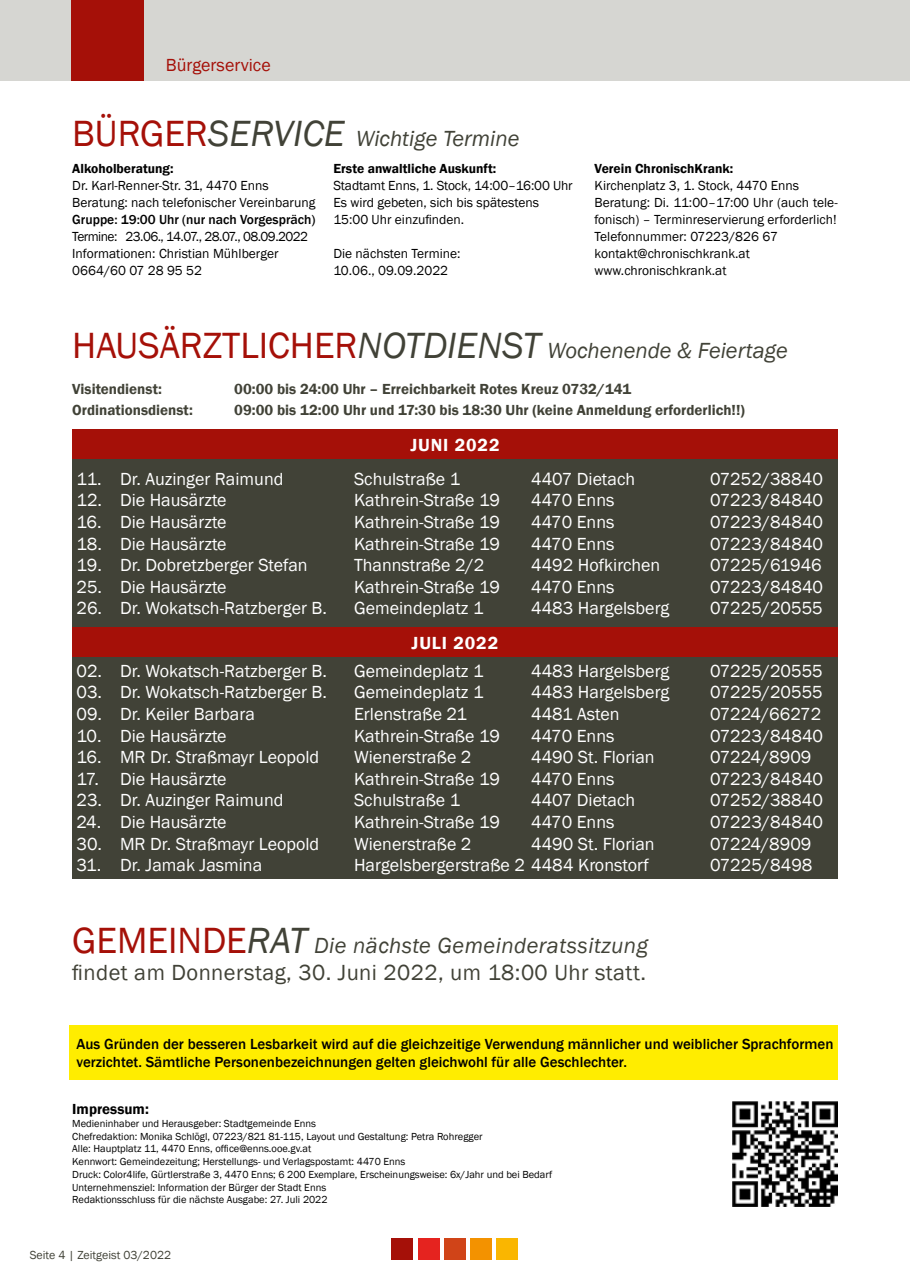
<style>
.page{position:relative;width:910px;height:1280px;background:#fff}
.page>*{position:absolute;margin:0;border:0;box-sizing:border-box;transform-origin:0 0}
.t1{font:22.5px/27px "Franklin Gothic";letter-spacing:.02em;color:#414237}
.t2{font:italic 22.5px "Franklin Gothic";color:#414237}
.t3{font:18px "Franklin Gothic";color:#fff}
.t4{font:600 18px "Franklin Gothic";letter-spacing:.05em;color:#fff}
.t5{font:18px "Franklin Gothic";color:#a51008}
.t6{font:500 15px/18px "Franklin Gothic";color:#000}
.t7{font:600 15px "Franklin Gothic";color:#414237}
.t8{font:600 15px "Franklin Gothic";color:#000}
.t9{font:13.5px/17px "Franklin Gothic";color:#000}
.t10{font:600 13.5px "Franklin Gothic";color:#000}
.t11{font:500 13.5px "Franklin Gothic";color:#000}
.t12{font:12px "Franklin Gothic";color:#414237}
.t13{font:10.5px/12.8px "Franklin Gothic";color:#000}
.s1{font-style:normal;font-size:37.5px;color:#a51008}
.s2{font-size:37.5px}
.s3{font-size:37.5px;color:#a51008}
.s4{font-style:italic;font-size:37.5px}
.s5{font-style:italic}
</style>
<div class="page">
<div style="left:0;top:0;width:910px;height:81px;background:#d6d6d2"></div>
<div style="left:71px;top:0;width:73px;height:81px;background:#a51008"></div>
<div style="left:391px;top:1238px;width:22px;height:22px;background:#a51008"></div>
<div style="left:418px;top:1238px;width:22px;height:22px;background:#e5231f"></div>
<div style="left:444px;top:1238px;width:22px;height:22px;background:#d04418"></div>
<div style="left:470px;top:1238px;width:22px;height:22px;background:#f39200"></div>
<div style="left:497px;top:1238px;width:21px;height:22px;background:#fab600"></div>
<div style="left:69px;top:1025px;width:769px;height:55px;background:#ffed00"></div>
<div style="left:72px;top:429px;width:766px;height:31px;background:#a51008"></div>
<div style="left:72px;top:459px;width:766px;height:168px;background:#414237"></div>
<img style="left:733px;top:1101px;width:105px;height:105px">
<div style="left:72px;top:627px;width:766px;height:31px;background:#a51008"></div>
<div style="left:72px;top:657px;width:766px;height:221px;background:#414237"></div>
<p class="t5" style="left:166px;top:54px;width:106px">Bürgerservice</p>
<p class="t2" style="left:72px;top:125px;width:449px"><span class="s1">BÜRGER</span><span class="s2">SERVICE</span> Wichtige Termine</p>
<p class="t10" style="left:72px;top:160px;width:103px">Alkoholberatung:</p>
<p class="t9" style="left:72px;top:177px;width:245px">Dr. Karl-Renner-Str. 31, 4470 Enns<br>Beratung: nach telefonischer Vereinbarung</p>
<p class="t11" style="left:72px;top:211px;width:245px">Gruppe: 19:00 Uhr (nur nach Vorgespräch)</p>
<p class="t9" style="left:72px;top:228px;width:237px">Termine: 23.06., 14.07., 28.07., 08.09.2022<br>Informationen: Christian Mühlberger<br>0664/60 07 28 95 52</p>
<p class="t10" style="left:333px;top:160px;width:165px">Erste anwaltliche Auskunft:</p>
<p class="t9" style="left:333px;top:177px;width:241px">Stadtamt Enns, 1. Stock, 14:00–16:00 Uhr<br>Es wird gebeten, sich bis spätestens<br>15:00 Uhr einzufinden.</p>
<p class="t9" style="left:333px;top:245px;width:129px">Die nächsten Termine:<br>10.06., 09.09.2022</p>
<p class="t10" style="left:595px;top:160px;width:140px">Verein ChronischKrank:</p>
<p class="t9" style="left:595px;top:177px;width:245px">Kirchenplatz 3, 1. Stock, 4470 Enns Beratung: Di. 11:00–17:00 Uhr (auch tele&shy;fonisch) – Terminreservierung erforderlich!<br>Telefonnummer: 07223/826 67 kontakt@chronischkrank.at www.chronischkrank.at</p>
<p class="t2" style="left:72px;top:336px;width:717px"><span class="s1">HAUSÄRZTLICHER</span><span class="s2">NOTDIENST</span> Wochenende &amp; Feiertage</p>
<p class="t7" style="left:72px;top:380px;width:91px">Visitendienst:</p>
<p class="t7" style="left:234px;top:380px;width:399px">00:00 bis 24:00 Uhr – Erreichbarkeit Rotes Kreuz 0732/141</p>
<p class="t7" style="left:72px;top:401px;width:122px">Ordinationsdienst:</p>
<p class="t7" style="left:234px;top:401px;width:512px">09:00 bis 12:00 Uhr und 17:30 bis 18:30 Uhr (keine Anmeldung erforderlich!!)</p>
<p class="t4" style="left:410px;top:434px;width:91px">JUNI 2022</p>
<p class="t3" style="left:77px;top:468px;width:208px">11. Dr. Auzinger Raimund</p>
<p class="t3" style="left:354px;top:468px;width:108px">Schulstraße 1</p>
<p class="t3" style="left:531px;top:468px;width:106px">4407 Dietach</p>
<p class="t3" style="left:710px;top:468px;width:114px">07252/38840</p>
<p class="t3" style="left:77px;top:489px;width:152px">12. Die Hausärzte</p>
<p class="t3" style="left:354px;top:489px;width:147px">Kathrein-Straße 19</p>
<p class="t3" style="left:531px;top:489px;width:85px">4470 Enns</p>
<p class="t3" style="left:710px;top:489px;width:114px">07223/84840</p>
<p class="t3" style="left:77px;top:511px;width:152px">16. Die Hausärzte</p>
<p class="t3" style="left:354px;top:511px;width:147px">Kathrein-Straße 19</p>
<p class="t3" style="left:531px;top:511px;width:85px">4470 Enns</p>
<p class="t3" style="left:710px;top:511px;width:114px">07223/84840</p>
<p class="t3" style="left:77px;top:532px;width:152px">18. Die Hausärzte</p>
<p class="t3" style="left:354px;top:532px;width:147px">Kathrein-Straße 19</p>
<p class="t3" style="left:531px;top:532px;width:85px">4470 Enns</p>
<p class="t3" style="left:710px;top:532px;width:114px">07223/84840</p>
<p class="t3" style="left:77px;top:554px;width:233px">19. Dr. Dobretzberger Stefan</p>
<p class="t3" style="left:354px;top:554px;width:132px">Thannstraße 2/2</p>
<p class="t3" style="left:531px;top:554px;width:131px">4492 Hofkirchen</p>
<p class="t3" style="left:710px;top:554px;width:113px">07225/61946</p>
<p class="t3" style="left:77px;top:576px;width:152px">25. Die Hausärzte</p>
<p class="t3" style="left:354px;top:576px;width:147px">Kathrein-Straße 19</p>
<p class="t3" style="left:531px;top:576px;width:85px">4470 Enns</p>
<p class="t3" style="left:710px;top:576px;width:114px">07223/84840</p>
<p class="t3" style="left:77px;top:597px;width:252px">26. Dr. Wokatsch-Ratzberger B.</p>
<p class="t3" style="left:354px;top:597px;width:131px">Gemeindeplatz 1</p>
<p class="t3" style="left:531px;top:597px;width:140px">4483 Hargelsberg</p>
<p class="t3" style="left:710px;top:597px;width:114px">07225/20555</p>
<p class="t4" style="left:412px;top:632px;width:88px">JULI 2022</p>
<p class="t3" style="left:77px;top:660px;width:252px">02. Dr. Wokatsch-Ratzberger B.</p>
<p class="t3" style="left:354px;top:660px;width:131px">Gemeindeplatz 1</p>
<p class="t3" style="left:531px;top:660px;width:140px">4483 Hargelsberg</p>
<p class="t3" style="left:710px;top:660px;width:114px">07225/20555</p>
<p class="t3" style="left:77px;top:681px;width:252px">03. Dr. Wokatsch-Ratzberger B.</p>
<p class="t3" style="left:354px;top:681px;width:131px">Gemeindeplatz 1</p>
<p class="t3" style="left:531px;top:681px;width:140px">4483 Hargelsberg</p>
<p class="t3" style="left:710px;top:681px;width:114px">07225/20555</p>
<p class="t3" style="left:77px;top:703px;width:180px">09. Dr. Keiler Barbara</p>
<p class="t3" style="left:354px;top:703px;width:114px">Erlenstraße 21</p>
<p class="t3" style="left:531px;top:703px;width:90px">4481 Asten</p>
<p class="t3" style="left:710px;top:703px;width:113px">07224/66272</p>
<p class="t3" style="left:77px;top:724px;width:152px">10. Die Hausärzte</p>
<p class="t3" style="left:354px;top:724px;width:147px">Kathrein-Straße 19</p>
<p class="t3" style="left:531px;top:724px;width:85px">4470 Enns</p>
<p class="t3" style="left:710px;top:724px;width:114px">07223/84840</p>
<p class="t3" style="left:77px;top:746px;width:244px">16. MR Dr. Straßmayr Leopold</p>
<p class="t3" style="left:354px;top:746px;width:119px">Wienerstraße 2</p>
<p class="t3" style="left:531px;top:746px;width:125px">4490 St. Florian</p>
<p class="t3" style="left:710px;top:746px;width:103px">07224/8909</p>
<p class="t3" style="left:77px;top:768px;width:152px">17. Die Hausärzte</p>
<p class="t3" style="left:354px;top:768px;width:147px">Kathrein-Straße 19</p>
<p class="t3" style="left:531px;top:768px;width:85px">4470 Enns</p>
<p class="t3" style="left:710px;top:768px;width:114px">07223/84840</p>
<p class="t3" style="left:77px;top:789px;width:208px">23. Dr. Auzinger Raimund</p>
<p class="t3" style="left:354px;top:789px;width:108px">Schulstraße 1</p>
<p class="t3" style="left:531px;top:789px;width:106px">4407 Dietach</p>
<p class="t3" style="left:710px;top:789px;width:114px">07252/38840</p>
<p class="t3" style="left:77px;top:811px;width:152px">24. Die Hausärzte</p>
<p class="t3" style="left:354px;top:811px;width:147px">Kathrein-Straße 19</p>
<p class="t3" style="left:531px;top:811px;width:85px">4470 Enns</p>
<p class="t3" style="left:710px;top:811px;width:114px">07223/84840</p>
<p class="t3" style="left:77px;top:832px;width:244px">30. MR Dr. Straßmayr Leopold</p>
<p class="t3" style="left:354px;top:832px;width:119px">Wienerstraße 2</p>
<p class="t3" style="left:531px;top:832px;width:125px">4490 St. Florian</p>
<p class="t3" style="left:710px;top:832px;width:103px">07224/8909</p>
<p class="t3" style="left:77px;top:854px;width:187px">31. Dr. Jamak Jasmina</p>
<p class="t3" style="left:354px;top:854px;width:296px">Hargelsbergerstraße 2 4484 Kronstorf</p>
<p class="t3" style="left:710px;top:854px;width:104px">07225/8498</p>
<p class="t1" style="left:72px;top:933px;width:577px"><span class="s3">GEMEINDE</span><span class="s4">RAT</span> <span class="s5">Die nächste Gemeinderatssitzung </span>findet am Donnerstag, 30. Juni 2022, um 18:00 Uhr statt.</p>
<p class="t6" style="left:77px;top:1035px;width:758px">Aus Gründen der besseren Lesbarkeit wird auf die gleichzeitige Verwendung männlicher und weiblicher Sprachformen verzichtet. Sämtliche Personenbezeichnungen gelten gleichwohl für alle Geschlechter.</p>
<p class="t8" style="left:72px;top:1100px;width:78px">Impressum:</p>
<p class="t13" style="left:72px;top:1117px;width:482px">Medieninhaber und Herausgeber: Stadtgemeinde Enns<br>Chefredaktion: Monika Schlögl, 07223/821 81-115, Layout und Gestaltung: Petra Rohregger<br>Alle: Hauptplatz 11, 4470 Enns, office@enns.ooe.gv.at<br>Kennwort: Gemeindezeitung; Herstellungs- und Verlagspostamt: 4470 Enns<br>Druck: Color4life, Gürtlerstraße 3, 4470 Enns; 6 200 Exemplare, Erscheinungsweise: 6x/Jahr und bei Bedarf Unternehmensziel: Information der Bürger der Stadt Enns<br>Redaktionsschluss für die nächste Ausgabe: 27. Juli 2022</p>
<p class="t12" style="left:30px;top:1247px;width:143px">Seite 4 | Zeitgeist 03/2022</p>
</div>
